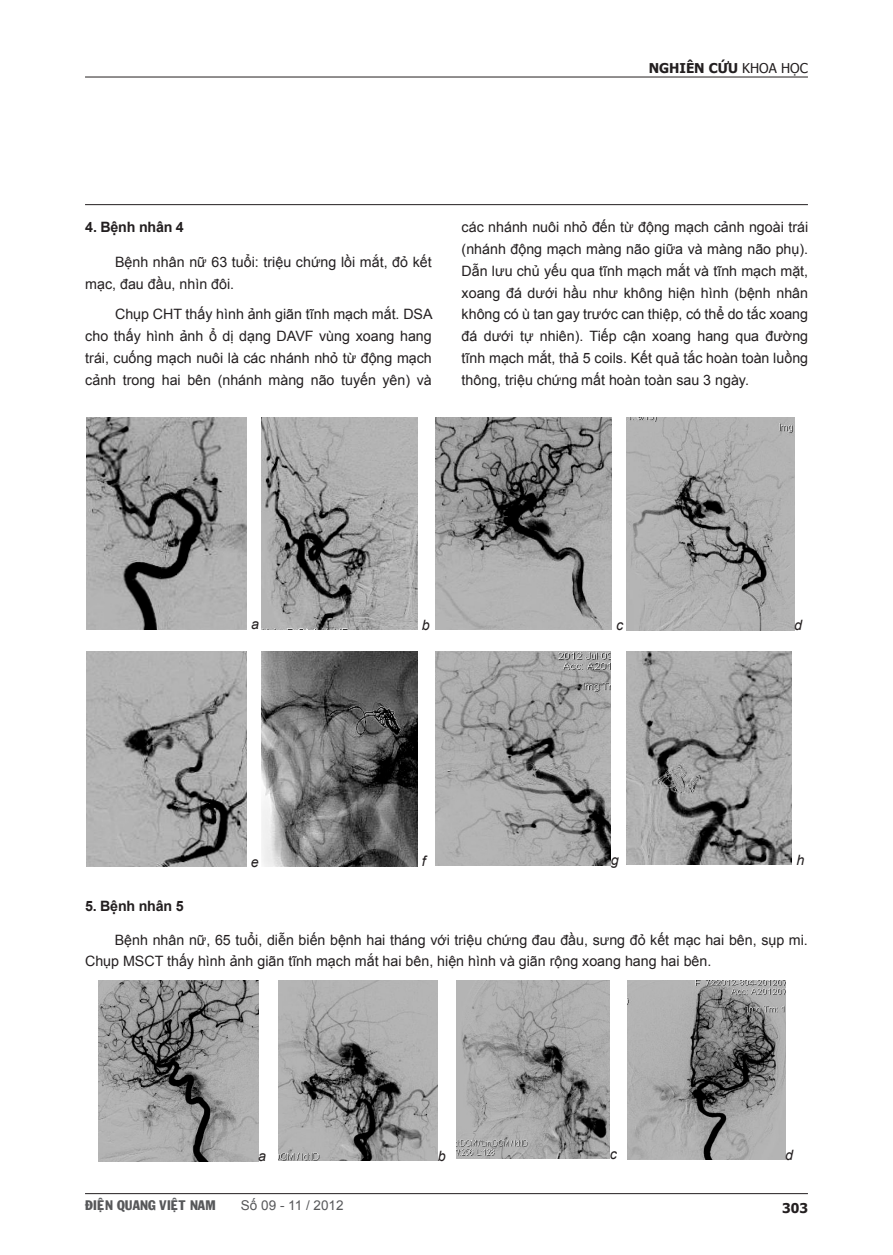
<style>
.page{position:relative;width:893px;height:1255px;background:#fff}
.page>*{position:absolute;margin:0;border:0;box-sizing:border-box;transform-origin:0 0}
.t1{font:14.25px/21.8px "Arial";color:#231f20}
.hai_nho{font:700 14.25px "Arial";letter-spacing:-.015em;color:#231f20}
.t2{font:italic 14.25px "Arial";color:#231f20}
.t3{font:13.5px "VNI Franko";color:#57585a}
.t4{font:13.5px "Arial";color:#57585a}
.t5{font:13.5px "Tahoma";color:#231f20}
.t6{font:700 13.5px "Tahoma";color:#231f20}
.s1{font-weight:700}
</style>
<div class="page">
<hr style="left:85px;top:1193px;width:723px;height:1px;background:#231f20">
<hr style="left:85px;top:77px;width:723px;height:1px;background:#231f20">
<hr style="left:85px;top:204px;width:723px;height:1px;background:#231f20">
<img style="left:86px;top:417px;width:161px;height:212px">
<img style="left:262px;top:417px;width:155px;height:213px">
<img style="left:435px;top:417px;width:176px;height:213px">
<img style="left:626px;top:417px;width:168px;height:213px">
<img style="left:86px;top:651px;width:160px;height:215px">
<img style="left:262px;top:651px;width:155px;height:215px">
<img style="left:435px;top:651px;width:176px;height:214px">
<img style="left:626px;top:651px;width:166px;height:213px">
<img style="left:98px;top:980px;width:160px;height:181px">
<img style="left:279px;top:980px;width:159px;height:180px">
<img style="left:457px;top:980px;width:153px;height:178px">
<img style="left:627px;top:980px;width:158px;height:179px">
<p class="t6" style="left:649px;top:59px;width:11px">NGHIÊN</p>
<p class="t5" style="left:709px;top:59px;width:101px"><span class="s1">CỨU</span> KHOA HỌC</p>
<p class="hai_nho" style="left:85px;top:218px;width:100px">4. Bệnh nhân 4</p>
<p class="t1" style="left:85px;top:251px;width:348px;text-indent:30px">Bệnh nhân nữ 63 tuổi: triệu chứng lồi mắt, đỏ kết mạc, đau đầu, nhìn đôi.</p>
<p class="t1" style="left:85px;top:303px;width:349px;text-align:justify;text-indent:30px">Chụp CHT thấy hình ảnh giãn tĩnh mạch mắt. DSA cho thấy hình ảnh ổ dị dạng DAVF vùng xoang hang trái, cuống mạch nuôi là các nhánh nhỏ từ động mạch cảnh trong hai bên (nhánh màng não tuyến yên) và</p>
<p class="t1" style="left:462px;top:216px;width:348px;text-align:justify">các nhánh nuôi nhỏ đến từ động mạch cảnh ngoài trái (nhánh động mạch màng não giữa và màng não phụ).<br>Dẫn lưu chủ yếu qua tĩnh mạch mắt và tĩnh mạch mặt, xoang đá dưới hầu như không hiện hình (bệnh nhân không có ù tan gay trước can thiệp, có thể do tắc xoang đá dưới tự nhiên). Tiếp cận xoang hang qua đường tĩnh mạch mắt, thả 5 coils. Kết quả tắc hoàn toàn luồng thông, triệu chứng mất hoàn toàn sau 3 ngày.</p>
<p class="t2" style="left:251px;top:615px;width:9px">a</p>
<p class="t2" style="left:422px;top:615px;width:9px">b</p>
<p class="t2" style="left:616px;top:615px;width:9px">c</p>
<p class="t2" style="left:794px;top:616px;width:9px">d</p>
<p class="t2" style="left:251px;top:852px;width:9px">e</p>
<p class="t2" style="left:422px;top:851px;width:5px">f</p>
<p class="t2" style="left:611px;top:850px;width:9px">g</p>
<p class="t2" style="left:796px;top:850px;width:9px">h</p>
<p class="hai_nho" style="left:85px;top:896px;width:100px">5. Bệnh nhân 5</p>
<p class="t1" style="left:85px;top:929px;width:724px;line-height:21px;text-indent:30px">Bệnh nhân nữ, 65 tuổi, diễn biến bệnh hai tháng với triệu chứng đau đầu, sưng đỏ kết mạc hai bên, sụp mi.<br>Chụp MSCT thấy hình ảnh giãn tĩnh mạch mắt hai bên, hiện hình và giãn rộng xoang hang hai bên.</p>
<p class="t2" style="left:258px;top:1146px;width:9px">a</p>
<p class="t2" style="left:438px;top:1146px;width:9px">b</p>
<p class="t2" style="left:610px;top:1144px;width:9px">c</p>
<p class="t2" style="left:785px;top:1145px;width:9px">d</p>
<p class="t3" style="left:85px;top:1194px;width:132px">ÑIEÄN QUANG VIEÄT NAM</p>
<p class="t4" style="left:241px;top:1196px;width:104px">Số 09 - 11 / 2012</p>
<p class="t6" style="left:782px;top:1198px;width:27px">303</p>
</div>
